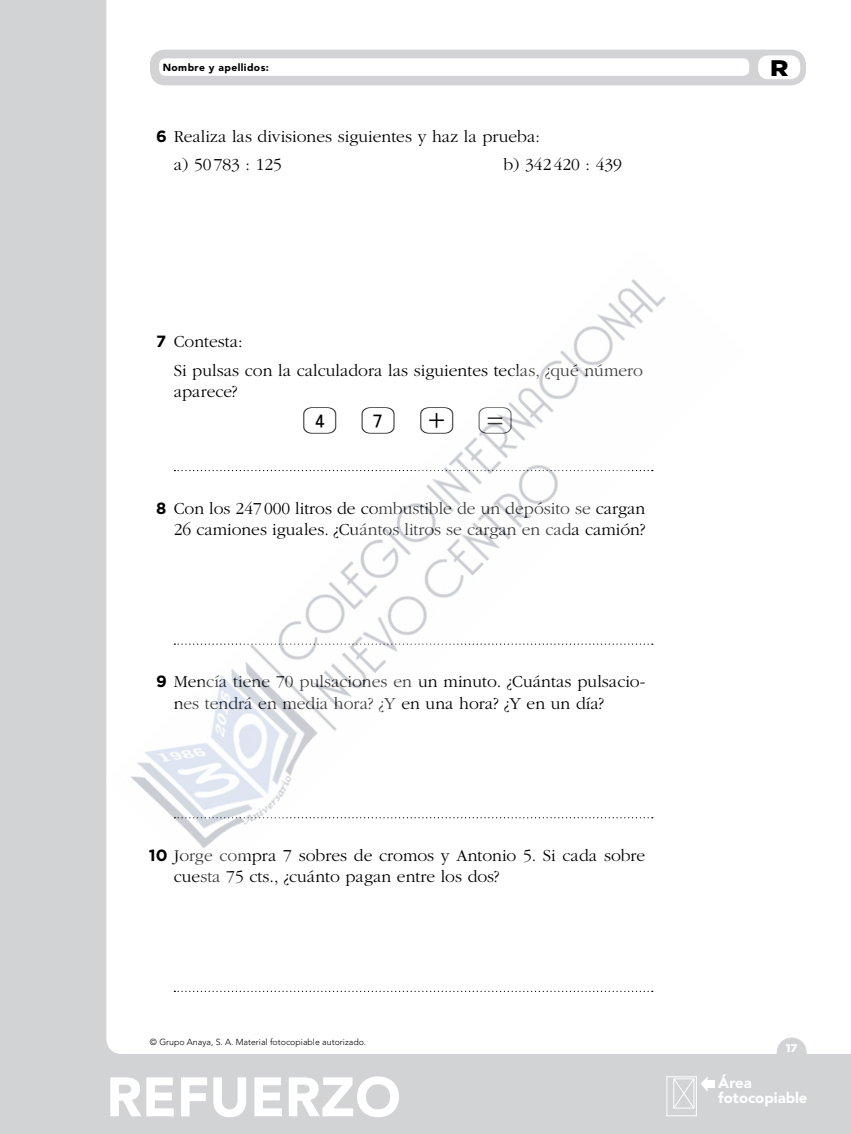
<style>
.page{position:relative;width:851px;height:1134px;background:#fff}
.page>*{position:absolute;margin:0;border:0;box-sizing:border-box;transform-origin:0 0}
.t1{font:900 55px "Avenir LT Std";color:#fff}
.nuclLineaPuntille{font:47.5px "Kalkulator 2";color:#000}
.t2{font:900 22.5px "Gotham";color:#000;scale:1.13 1}
.nuclLineaPuntille-2{font:300 17.5px/21.2px "ITC Garamond Std";color:#000}
.nuclTextoPieAreaFoto{font:900 14.88px/14.9px "Avenir LT Std";color:#fff}
.numeroFolio{font:900 11.25px "Gotham";color:#fff}
.t3{font:900 10.25px "Avenir LT Std";letter-spacing:.04em;color:#000}
.nuclCopyFotocoIzqui{font:300 8.75px "Avenir LT Std";color:#000}
.s1{font-family:"Gotham";font-weight:700;font-size:16.25px}
</style>
<div class="page">
<div style="left:0;top:0;width:850px;height:1134px;background:#d1d3d4"></div>
<div style="left:106px;top:0;width:744px;height:1054px;background:#fff"></div>
<div style="left:776px;top:1037px;width:30px;height:30px;background:#d1d3d4;border-radius:50%"></div>
<div style="left:666px;top:1076px;width:30px;height:40px;border:1px solid #fff"></div>
<svg style="left:672px;top:1076px;width:35px;height:33px"></svg>
<div style="left:706px;top:1081px;width:8px;height:7px;background:#fff"></div>
<div style="left:150px;top:50px;width:655px;height:35px;background:#d1d3d4;border-radius:15px"></div>
<div style="left:758px;top:55px;width:42px;height:24px;background:#fff;border-radius:10px"></div>
<div style="left:159px;top:58px;width:590px;height:18px;background:#fff;border-radius:6px"></div>
<svg style="left:174px;top:991px;width:478px;height:1px"></svg>
<div style="left:106px;top:248px;width:638px;height:638px;background:#fff"></div>
<p class="t3" style="left:163px;top:61px;width:108px">Nombre y apellidos:</p>
<p class="t2" style="left:770px;top:52px;width:18px">R</p>
<p class="nuclLineaPuntille-2" style="left:156px;top:126px;width:385px"><span class="s1">6</span> Realiza las divisiones siguientes y haz la prueba:</p>
<p class="nuclLineaPuntille-2" style="left:174px;top:154px;width:110px">a) 50 783 : 125</p>
<p class="nuclLineaPuntille-2" style="left:503px;top:154px;width:120px">b) 342420 : 439</p>
<p class="nuclLineaPuntille-2" style="left:156px;top:331px;width:88px"><span class="s1">7</span> Contesta:</p>
<p class="nuclLineaPuntille-2" style="left:174px;top:360px;width:470px">Si pulsas con la calculadora las siguientes teclas, ¿qué número aparece?</p>
<p class="nuclLineaPuntille" style="left:302px;top:389px;width:217px">4 7 + =</p>
<p class="nuclLineaPuntille-2" style="left:156px;top:498px;width:491px;text-align:right"><span class="s1">8</span> Con los 247000 litros de combustible de un depósito se cargan<br>26 camiones iguales. ¿Cuántos litros se cargan en cada camión?</p>
<p class="nuclLineaPuntille-2" style="left:174px;top:671px;width:473px;text-indent:-18px"><span class="s1">9</span> Mencía tiene 70 pulsaciones en un minuto. ¿Cuántas pulsacio&shy;nes tendrá en media hora? ¿Y en una hora? ¿Y en un día?</p>
<p class="nuclLineaPuntille-2" style="left:174px;top:845px;width:473px;text-indent:-25px"><span class="s1">10</span> Jorge compra 7 sobres de cromos y Antonio 5. Si cada sobre cuesta 75 cts., ¿cuánto pagan entre los dos?</p>
<p class="nuclCopyFotocoIzqui" style="left:150px;top:1037px;width:218px">© Grupo Anaya, S. A. Material fotocopiable autorizado.</p>
<p class="t1" style="left:106px;top:1064px;width:296px">REFUERZO</p>
<p class="numeroFolio" style="left:785px;top:1040px;width:13px">17</p>
<p class="nuclTextoPieAreaFoto" style="left:718px;top:1075px;width:91px">Área fotocopiable</p>
</div>
